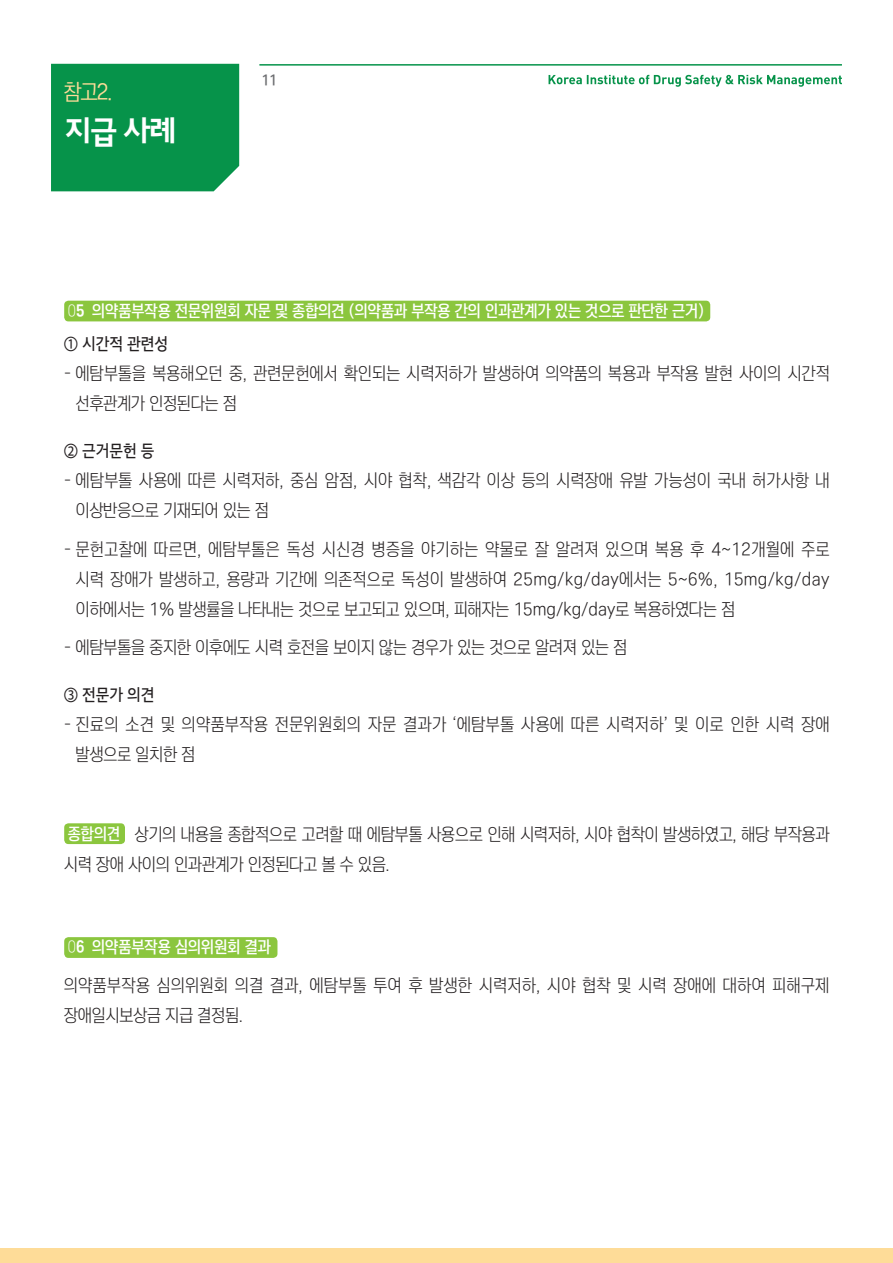
<style>
.page{position:relative;width:893px;height:1263px;background:#fff}
.page>*{position:absolute;margin:0;border:0;box-sizing:border-box;transform-origin:0 0}
.t1{font:31.5px "SD Gothic Neoc f Bd";color:#fff;scale:.95 1}
.t2{font:22.5px "SD Gt Neo Cond d Rg";color:#fedc98}
.t3{font:18px/30px "SD Gt Neo Cond c Lt";letter-spacing:.005em;color:#231f20}
.t4{font:18px/30px "SD Gt Neo Cond c Lt";letter-spacing:.03em;color:#231f20}
.t5{font:18px/30px "SD Gt Neo Cond c Lt";letter-spacing:.035em;color:#231f20}
.t6{font:16.5px "SD Gt Neo Cond f Sb";color:#fff}
.t7{font:16.5px "SD Gt Neob Uni d Md";color:#231f20;scale:.9 1}
.t8{font:15px "SD Gt Neo Cond f Sb";color:#6c6d70;scale:.96 1}
.s1{font-family:"SD Gt Neo Cond b Ul"}
.s2{font-family:"SD Gt Neo Cond g Bd"}
.s3{font-family:"SD Gt Neo Cond f Sb";font-size:16.5px;color:#fff}
</style>
<div class="page">
<hr style="left:259px;top:64px;width:583px;height:2px;background:#06934a">
<svg style="left:549px;top:75px;width:293px;height:12px"></svg>
<div style="left:0;top:1248px;width:893px;height:15px;background:#fedc98"></div>
<div style="left:51px;top:64px;width:188px;height:127px;background:#06934a"></div>
<div style="left:64px;top:301px;width:646px;height:20px;background:#8bc63e;border-radius:4px"></div>
<div style="left:64px;top:823px;width:61px;height:21px;background:#8bc63e;border-radius:4px"></div>
<div style="left:64px;top:937px;width:213px;height:21px;background:#8bc63e;border-radius:4px"></div>
<p class="t2" style="left:64px;top:81px;width:50px">참고2.</p>
<h1 class="t1" style="left:64px;top:114px;width:120px">지급 사례</h1>
<p class="t8" style="left:261px;top:73px;width:18px">11</p>
<p class="t6" style="left:68px;top:303px;width:638px"><span class="s1">0</span><span class="s2">5</span> 의약품부작용 전문위원회 자문 및 종합의견 (의약품과 부작용 간의 인과관계가 있는 것으로 판단한 근거)</p>
<p class="t7" style="left:64px;top:335px;width:117px">① 시간적 관련성</p>
<p class="t3" style="left:76px;top:359px;width:755px;text-indent:-12px">– 에탐부톨을 복용해오던 중, 관련문헌에서 확인되는 시력저하가 발생하여 의약품의 복용과 부작용 발현 사이의 시간적 선후관계가 인정된다는 점</p>
<p class="t7" style="left:64px;top:443px;width:102px">② 근거문헌 등</p>
<p class="t3" style="left:76px;top:466px;width:755px;text-indent:-12px">– 에탐부톨 사용에 따른 시력저하, 중심 암점, 시야 협착, 색감각 이상 등의 시력장애 유발 가능성이 국내 허가사항 내 이상반응으로 기재되어 있는 점</p>
<p class="t3" style="left:76px;top:535px;width:755px;text-align:justify;text-indent:-12px">– 문헌고찰에 따르면, 에탐부톨은 독성 시신경 병증을 야기하는 약물로 잘 알려져 있으며 복용 후 4~12개월에 주로 시력 장애가 발생하고, 용량과 기간에 의존적으로 독성이 발생하여 25mg/kg/day에서는 5~6%, 15mg/kg/day 이하에서는 1% 발생률을 나타내는 것으로 보고되고 있으며, 피해자는 15mg/kg/day로 복용하였다는 점</p>
<p class="t3" style="left:64px;top:633px;width:565px">– 에탐부톨을 중지한 이후에도 시력 호전을 보이지 않는 경우가 있는 것으로 알려져 있는 점</p>
<p class="t7" style="left:64px;top:687px;width:102px">③ 전문가 의견</p>
<p class="t5" style="left:76px;top:710px;width:755px;text-indent:-12px">– 진료의 소견 및 의약품부작용 전문위원회의 자문 결과가 ‘에탐부톨 사용에 따른 시력저하’ 및 이로 인한 시력 장애 발생으로 일치한 점</p>
<p class="t3" style="left:64px;top:820px;width:767px"><span class="s3">종합의견</span> 상기의 내용을 종합적으로 고려할 때 에탐부톨 사용으로 인해 시력저하, 시야 협착이 발생하였고, 해당 부작용과 시력 장애 사이의 인과관계가 인정된다고 볼 수 있음.</p>
<p class="t6" style="left:68px;top:939px;width:205px"><span class="s1">0</span><span class="s2">6</span> 의약품부작용 심의위원회 결과</p>
<p class="t4" style="left:64px;top:971px;width:767px">의약품부작용 심의위원회 의결 결과, 에탐부톨 투여 후 발생한 시력저하, 시야 협착 및 시력 장애에 대하여 피해구제 장애일시보상금 지급 결정됨.</p>
</div>
